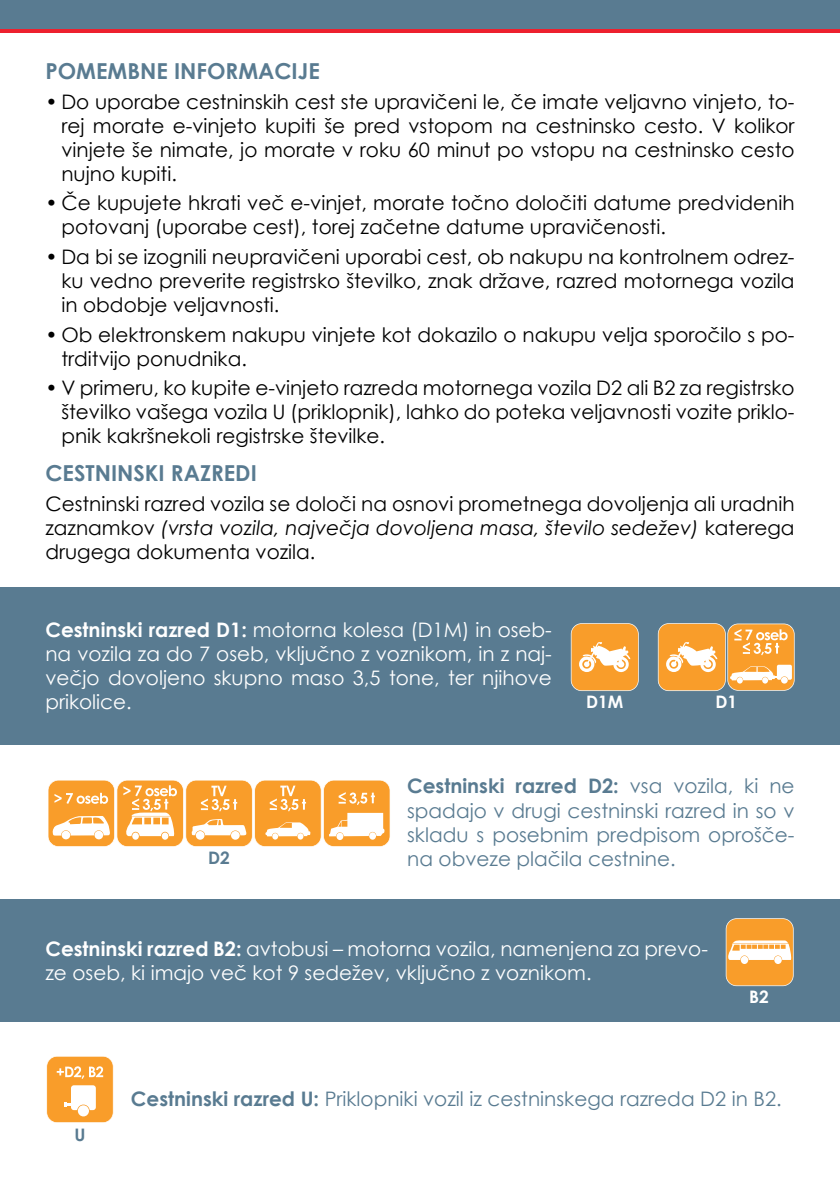
<style>
.page{position:relative;width:840px;height:1191px;background:#fff}
.page>*{position:absolute;margin:0;border:0;box-sizing:border-box;transform-origin:0 0}
.t1{font:700 22px "Century Gothic";color:#597b91}
.t2{font:20px/24px "Century Gothic";color:#000;text-align:justify}
.t3{font:20px/24px "Century Gothic";color:#fff}
.t4{font:20px/24px "Century Gothic";color:#597b91;text-align:justify}
.t5{font:700 17.2px "Century Gothic";color:#fff}
.t6{font:700 17.2px "Century Gothic";color:#597b91}
.s1{font-style:italic}
.s2{font-weight:700}
</style>
<div class="page">
<svg style="left:0;top:28px;width:839px;height:5px;background:#cf3241"></svg>
<div style="left:0;top:0;width:839px;height:28px;background:#597b91"></div>
<svg style="left:46px;top:1056px;width:67px;height:67px"></svg>
<div style="left:0;top:899px;width:839px;height:122px;background:#597b91"></div>
<svg style="left:725px;top:918px;width:68px;height:68px;background:#f4b25e"></svg>
<svg style="left:773px;top:956px;width:8px;height:8px"></svg>
<div style="left:0;top:587px;width:839px;height:157px;background:#597b91"></div>
<svg style="left:570px;top:623px;width:68px;height:68px;background:#f4ae57"></svg>
<svg style="left:657px;top:623px;width:137px;height:68px;background:#f2b15e"></svg>
<svg style="left:48px;top:780px;width:342px;height:67px"></svg>
<p class="t1" style="left:45px;top:54px;width:276px">POMEMBNE INFORMACIJE</p>
<p class="t2" style="left:61px;top:89px;width:734px;text-indent:-16px">• Do uporabe cestninskih cest ste upravičeni le, če imate veljavno vinjeto, to&shy;rej morate e-vinjeto kupiti še pred vstopom na cestninsko cesto. V kolikor vinjete še nimate, jo morate v roku 60 minut po vstopu na cestninsko cesto nujno kupiti.</p>
<p class="t2" style="left:61px;top:191px;width:734px;text-indent:-16px">• Če kupujete hkrati več e-vinjet, morate točno določiti datume predvidenih potovanj (uporabe cest), torej začetne datume upravičenosti.</p>
<p class="t2" style="left:61px;top:244px;width:734px;text-indent:-16px">• Da bi se izognili neupravičeni uporabi cest, ob nakupu na kontrolnem odrez&shy;ku vedno preverite registrsko številko, znak države, razred motornega vozila in obdobje veljavnosti.</p>
<p class="t2" style="left:61px;top:322px;width:734px;text-indent:-16px">• Ob elektronskem nakupu vinjete kot dokazilo o nakupu velja sporočilo s po&shy;trditvijo ponudnika.</p>
<p class="t2" style="left:61px;top:376px;width:734px;text-indent:-16px">• V primeru, ko kupite e-vinjeto razreda motornega vozila D2 ali B2 za registrsko številko vašega vozila U (priklopnik), lahko do poteka veljavnosti vozite priklo&shy;pnik kakršnekoli registrske številke.</p>
<p class="t1" style="left:45px;top:456px;width:213px">CESTNINSKI RAZREDI</p>
<p class="t2" style="left:45px;top:491px;width:750px">Cestninski razred vozila se določi na osnovi prometnega dovoljenja ali uradnih zaznamkov <span class="s1">(vrsta vozila, največja dovoljena masa, število sedežev)</span> katerega drugega dokumenta vozila.</p>
<p class="t3" style="left:45px;top:617px;width:507px;text-align:justify"><span class="s2">Cestninski razred D1:</span> motorna kolesa (D1M) in oseb&shy;na vozila za do 7 oseb, vključno z voznikom, in z naj&shy;večjo dovoljeno skupno maso 3,5 tone, ter njihove prikolice.</p>
<p class="t5" style="left:585px;top:688px;width:39px">D1M</p>
<p class="t5" style="left:715px;top:688px;width:23px">D1</p>
<p class="t4" style="left:407px;top:774px;width:388px"><span class="s2">Cestninski razred D2:</span> vsa vozila, ki ne spadajo v drugi cestninski razred in so v skladu s posebnim predpisom oprošče-</p>
<p class="t6" style="left:208px;top:845px;width:23px">D2</p>
<p class="t4" style="left:407px;top:846px;width:270px">na obveze plačila cestnine.</p>
<p class="t3" style="left:45px;top:936px;width:663px"><span class="s2">Cestninski razred B2:</span> avtobusi – motorna vozila, namenjena za prevo&shy;ze oseb, ki imajo več kot 9 sedežev, vključno z voznikom.</p>
<p class="t5" style="left:748px;top:983px;width:21px">B2</p>
<p class="t6" style="left:74px;top:1121px;width:13px">U</p>
<p class="t4" style="left:131px;top:1086px;width:651px"><span class="s2">Cestninski razred U:</span> Priklopniki vozil iz cestninskega razreda D2 in B2.</p>
</div>
